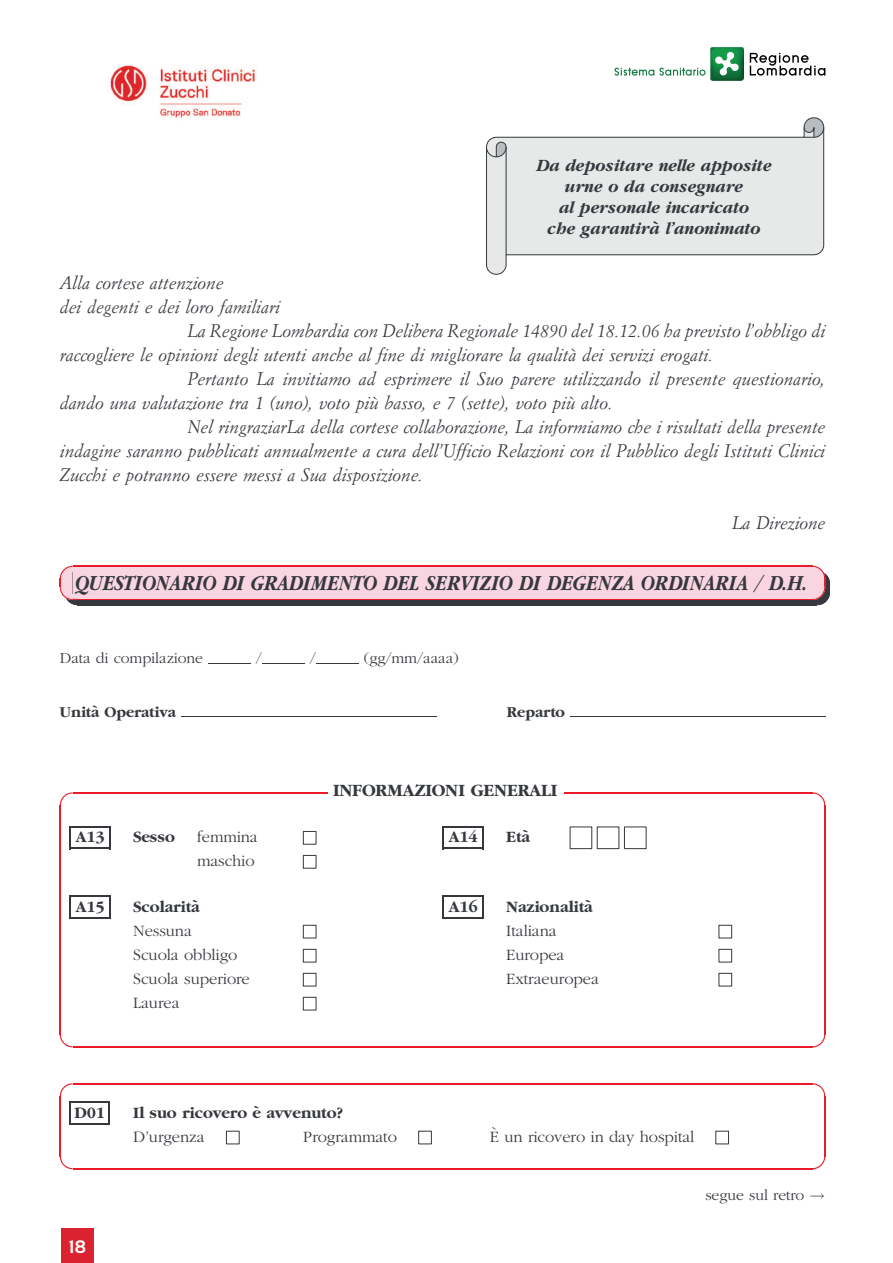
<style>
.page{position:relative;width:893px;height:1263px;background:#fff}
.page>*{position:absolute;margin:0;border:0;box-sizing:border-box;transform-origin:0 0}
.t1{font:22.35px "Adv P2387";color:#35383d;scale:.83 1}
.t2{font:18px "Adv P7 BD2";color:#35383d}
.t3{font:18px/20.9px "Adv P2387";color:#35383d;text-align:center;scale:.95 1}
.t4{font:18px "Adv P1507";color:#35383d}
.t5{font:700 18px "Sansation";color:#fff}
.t6{font:16.5px/24px "Adv P2 B24";color:#35383d}
.t7{font:16.5px "Adv P1507";color:#35383d}
.t8{font:15.75px "Adv P2 B24";color:#35383d}
.t9{font:15.75px "Adv P1507";color:#35383d}
.s1{font-family:"Adv P4 C4 E74"}
</style>
<div class="page">
<div style="left:61px;top:1229px;width:33px;height:34px;background:#db2230"></div>
<hr style="left:77px;top:604px;width:740px;height:1px;background:#35383d">
<div style="left:79px;top:599px;width:737px;height:5px;background:#35383d"></div>
<div style="left:73px;top:566px;width:739px;height:34px;background:#f8d5e1"></div>
<hr style="left:73px;top:566px;width:739px;height:1px;background:#eb1c28">
<hr style="left:73px;top:599px;width:739px;height:1px;background:#eb1c28">
<svg style="left:60px;top:566px;width:19px;height:39px"></svg>
<svg style="left:812px;top:566px;width:18px;height:39px"></svg>
<svg style="left:60px;top:792px;width:13px;height:13px"></svg>
<svg style="left:812px;top:792px;width:13px;height:13px"></svg>
<hr style="left:73px;top:792px;width:739px;height:1px;background:#eb1c28">
<svg style="left:60px;top:1035px;width:13px;height:12px"></svg>
<svg style="left:812px;top:1035px;width:13px;height:12px"></svg>
<hr style="left:73px;top:1046px;width:739px;height:1px;background:#eb1c28">
<hr style="left:60px;top:805px;width:1px;height:230px;background:#eb1c28">
<hr style="left:824px;top:805px;width:1px;height:230px;background:#eb1c28">
<hr style="left:69px;top:826px;width:42px;height:1px;background:#35383d">
<hr style="left:69px;top:848px;width:42px;height:1px;background:#35383d">
<hr style="left:69px;top:826px;width:2px;height:23px;background:#35383d">
<svg style="left:110px;top:827px;width:1px;height:21px"></svg>
<hr style="left:69px;top:896px;width:42px;height:1px;background:#35383d">
<hr style="left:69px;top:918px;width:42px;height:1px;background:#35383d">
<hr style="left:69px;top:896px;width:2px;height:23px;background:#35383d">
<svg style="left:110px;top:897px;width:1px;height:21px"></svg>
<hr style="left:442px;top:826px;width:42px;height:1px;background:#35383d">
<hr style="left:442px;top:848px;width:42px;height:1px;background:#35383d">
<hr style="left:442px;top:826px;width:2px;height:23px;background:#35383d">
<svg style="left:483px;top:827px;width:1px;height:21px"></svg>
<hr style="left:442px;top:896px;width:42px;height:1px;background:#35383d">
<hr style="left:442px;top:918px;width:42px;height:1px;background:#35383d">
<hr style="left:442px;top:896px;width:2px;height:23px;background:#35383d">
<svg style="left:483px;top:897px;width:1px;height:21px"></svg>
<svg style="left:60px;top:1083px;width:13px;height:13px"></svg>
<svg style="left:812px;top:1083px;width:13px;height:13px"></svg>
<hr style="left:73px;top:1083px;width:739px;height:1px;background:#eb1c28">
<svg style="left:60px;top:1156px;width:13px;height:13px"></svg>
<svg style="left:812px;top:1156px;width:13px;height:13px"></svg>
<hr style="left:73px;top:1168px;width:739px;height:1px;background:#eb1c28">
<hr style="left:60px;top:1096px;width:1px;height:60px;background:#eb1c28">
<hr style="left:824px;top:1096px;width:1px;height:60px;background:#eb1c28">
<hr style="left:69px;top:1102px;width:41px;height:1px;background:#35383d">
<hr style="left:69px;top:1123px;width:41px;height:2px;background:#35383d">
<hr style="left:69px;top:1102px;width:2px;height:23px;background:#35383d">
<svg style="left:109px;top:1103px;width:1px;height:20px"></svg>
<hr style="left:208px;top:663px;width:43px;height:1px;background:#35383d">
<hr style="left:262px;top:663px;width:43px;height:1px;background:#35383d">
<hr style="left:316px;top:663px;width:42px;height:1px;background:#35383d">
<hr style="left:181px;top:716px;width:255px;height:1px;background:#35383d">
<hr style="left:570px;top:716px;width:255px;height:1px;background:#35383d">
<div style="left:328px;top:786px;width:235px;height:20px;background:#fff"></div>
<div style="left:303px;top:831px;width:13px;height:13px;border:1px solid #35383d"></div>
<div style="left:303px;top:855px;width:13px;height:13px;border:1px solid #35383d"></div>
<div style="left:303px;top:925px;width:13px;height:13px;border:1px solid #35383d"></div>
<div style="left:303px;top:949px;width:13px;height:13px;border:1px solid #35383d"></div>
<div style="left:303px;top:973px;width:13px;height:13px;border:1px solid #35383d"></div>
<div style="left:303px;top:997px;width:13px;height:13px;border:1px solid #35383d"></div>
<div style="left:570px;top:826px;width:22px;height:23px;border:1px solid #35383d"></div>
<div style="left:597px;top:826px;width:22px;height:23px;border:1px solid #35383d"></div>
<div style="left:624px;top:826px;width:22px;height:23px;border:1px solid #35383d"></div>
<div style="left:719px;top:925px;width:13px;height:13px;border:1px solid #35383d"></div>
<div style="left:719px;top:949px;width:13px;height:13px;border:1px solid #35383d"></div>
<div style="left:719px;top:973px;width:13px;height:13px;border:1px solid #35383d"></div>
<div style="left:226px;top:1131px;width:13px;height:13px;border:1px solid #35383d"></div>
<div style="left:418px;top:1131px;width:14px;height:13px;border:1px solid #35383d"></div>
<div style="left:716px;top:1131px;width:13px;height:13px;border:1px solid #35383d"></div>
<svg style="left:486px;top:117px;width:339px;height:158px"></svg>
<hr style="left:506px;top:147px;width:1px;height:108px;background:#35383d">
<svg style="left:803px;top:118px;width:22px;height:20px"></svg>
<svg style="left:750px;top:53px;width:75px;height:23px"></svg>
<svg style="left:615px;top:47px;width:129px;height:34px"></svg>
<img style="left:109px;top:65px;width:148px;height:53px">
<p class="t3" style="left:538px;top:157px;width:249px">Da depositare nelle apposite urne o da consegnare<br>al personale incaricato<br>che garantira`l’anonimato</p>
<p class="t2" style="left:60px;top:276px;width:165px">Alla cortese attenzione</p>
<p class="t2" style="left:60px;top:300px;width:222px">dei degenti e dei loro familiari</p>
<p class="t2" style="left:187px;top:324px;width:639px">La Regione Lombardia con Delibera Regionale 14890 del 18.12.06 ha previsto l’obbligo di</p>
<p class="t2" style="left:60px;top:347px;width:655px">raccogliere le opinioni degli utenti anche al fine di migliorare la qualita` dei servizi erogati.</p>
<p class="t2" style="left:187px;top:371px;width:639px">Pertanto La invitiamo ad esprimere il Suo parere utilizzando il presente questionario,</p>
<p class="t2" style="left:60px;top:396px;width:554px">dando una valutazione tra 1 (uno), voto piu` basso, e 7 (sette), voto piu` alto.</p>
<p class="t2" style="left:187px;top:419px;width:639px">Nel ringraziarLa della cortese collaborazione, La informiamo che i risultati della presente</p>
<p class="t2" style="left:60px;top:443px;width:767px">indagine saranno pubblicati annualmente a cura dell’Ufficio Relazioni con il Pubblico degli Istituti Clinici</p>
<p class="t2" style="left:60px;top:467px;width:364px">Zucchi e potranno essere messi a Sua disposizione.</p>
<p class="t2" style="left:732px;top:515px;width:94px">La Direzione</p>
<p class="t1" style="left:77px;top:574px;width:883px">QUESTIONARIO DI GRADIMENTO DEL SERVIZIO DI DEGENZA ORDINARIA / D.H.</p>
<p class="t8" style="left:60px;top:652px;width:145px">Data di compilazione</p>
<p class="t8" style="left:256px;top:652px;width:8px">/</p>
<p class="t8" style="left:310px;top:652px;width:8px">/</p>
<p class="t8" style="left:364px;top:652px;width:97px">(gg/mm/aaaa)</p>
<p class="t9" style="left:60px;top:705px;width:117px">Unita` Operativa</p>
<p class="t9" style="left:507px;top:705px;width:59px">Reparto</p>
<p class="t7" style="left:76px;top:829px;width:30px">A13</p>
<p class="t7" style="left:133px;top:829px;width:43px">Sesso</p>
<p class="t6" style="left:197px;top:826px;width:62px">femmina maschio</p>
<p class="t7" style="left:76px;top:899px;width:30px">A15</p>
<p class="t7" style="left:133px;top:899px;width:68px">Scolarita`</p>
<p class="t6" style="left:133px;top:919px;width:118px">Nessuna<br>Scuola obbligo<br>Scuola superiore<br>Laurea</p>
<p class="t4" style="left:333px;top:782px;width:226px">INFORMAZIONI GENERALI</p>
<p class="t7" style="left:449px;top:829px;width:30px">A14</p>
<p class="t7" style="left:506px;top:829px;width:25px">Eta`</p>
<p class="t7" style="left:449px;top:899px;width:30px">A16</p>
<p class="t7" style="left:506px;top:899px;width:88px">Nazionalita`</p>
<p class="t6" style="left:506px;top:919px;width:94px">Italiana<br>Europea<br>Extraeuropea</p>
<p class="t7" style="left:74px;top:1105px;width:32px">D01</p>
<p class="t7" style="left:133px;top:1105px;width:212px">Il suo ricovero e` avvenuto?</p>
<p class="t6" style="left:133px;top:1125px;width:73px">D’urgenza</p>
<p class="t6" style="left:303px;top:1125px;width:95px">Programmato</p>
<p class="t6" style="left:490px;top:1125px;width:206px">E` un ricovero in day hospital</p>
<p class="t5" style="left:69px;top:1237px;width:19px">18</p>
<p class="t8" style="left:705px;top:1188px;width:121px">segue sul retro <span class="s1">!</span></p>
</div>
